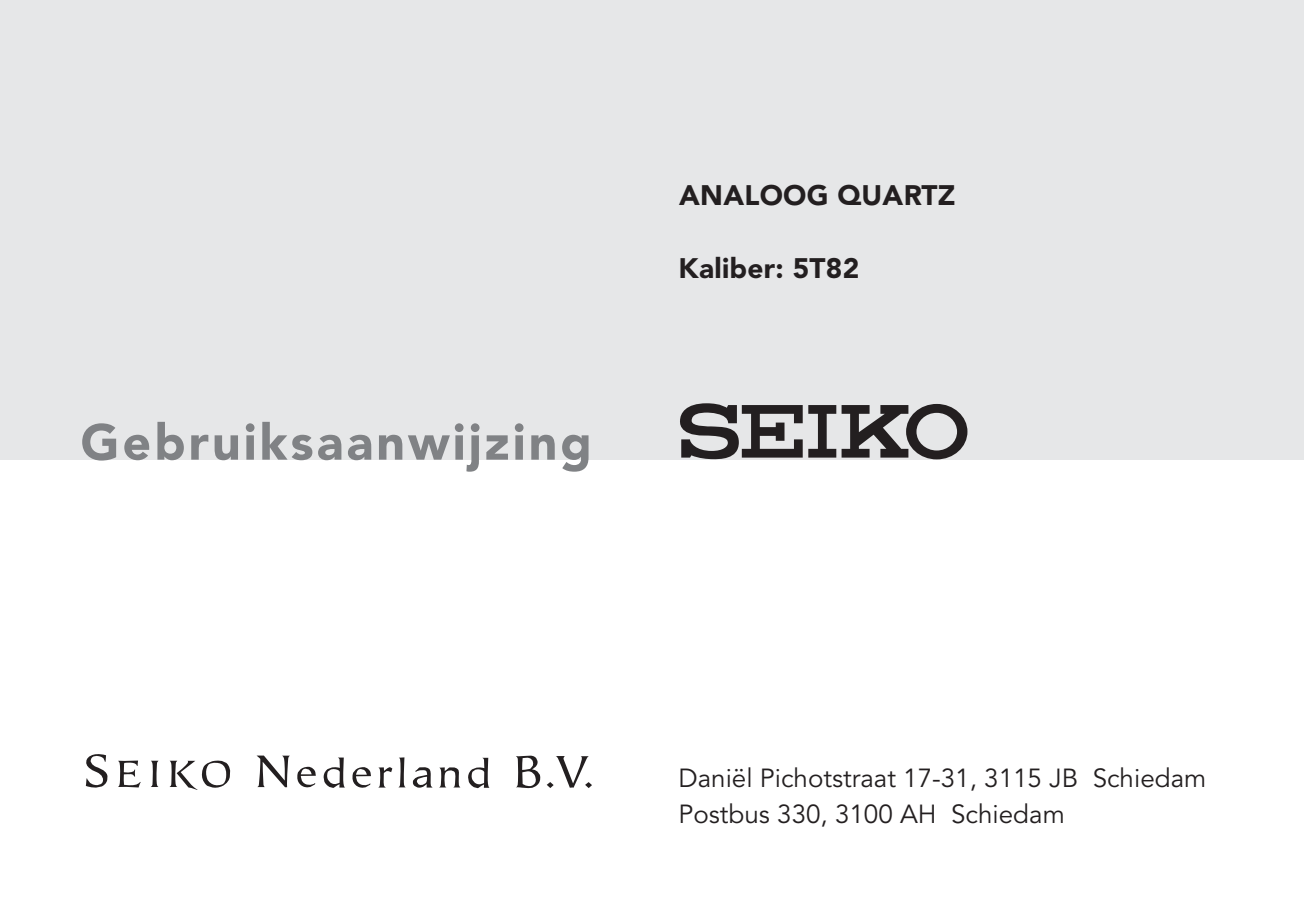
<style>
.page{position:relative;width:1304px;height:908px;background:#fff}
.page>*{position:absolute;margin:0;border:0;box-sizing:border-box;transform-origin:0 0}
.t1{font:900 50px "Avenir LT Std";letter-spacing:.06em;color:#808285}
.t2{font:900 28px "Avenir LT Std";letter-spacing:.01em;color:#231f20}
.t3{font:26px/36.4px "Avenir LT Std";color:#231f20}
</style>
<div class="page">
<div style="left:0;top:0;width:1304px;height:459px;background:#e6e7e8"></div>
<svg style="left:842px;top:404px;width:125px;height:55px"></svg>
<svg style="left:680px;top:403px;width:156px;height:56px"></svg>
<svg style="left:516px;top:755px;width:76px;height:33px"></svg>
<svg style="left:439px;top:757px;width:51px;height:31px"></svg>
<svg style="left:412px;top:767px;width:21px;height:21px"></svg>
<svg style="left:399px;top:757px;width:6px;height:30px"></svg>
<svg style="left:378px;top:767px;width:14px;height:20px"></svg>
<svg style="left:169px;top:760px;width:62px;height:29px"></svg>
<svg style="left:151px;top:760px;width:8px;height:26px"></svg>
<svg style="left:118px;top:760px;width:23px;height:27px"></svg>
<svg style="left:86px;top:754px;width:22px;height:34px"></svg>
<svg style="left:257px;top:755px;width:114px;height:33px"></svg>
<h1 class="t1" style="left:81px;top:412px;width:513px">Gebruiksaanwijzing</h1>
<p class="t2" style="left:679px;top:179px;width:278px">ANALOOG QUARTZ</p>
<p class="t2" style="left:679px;top:251px;width:182px">Kaliber: 5T82</p>
<p class="t3" style="left:678px;top:759px;width:529px">Daniël Pichotstraat 17-31, 3115 JB Schiedam<br>Postbus 330, 3100 AH Schiedam</p>
</div>
